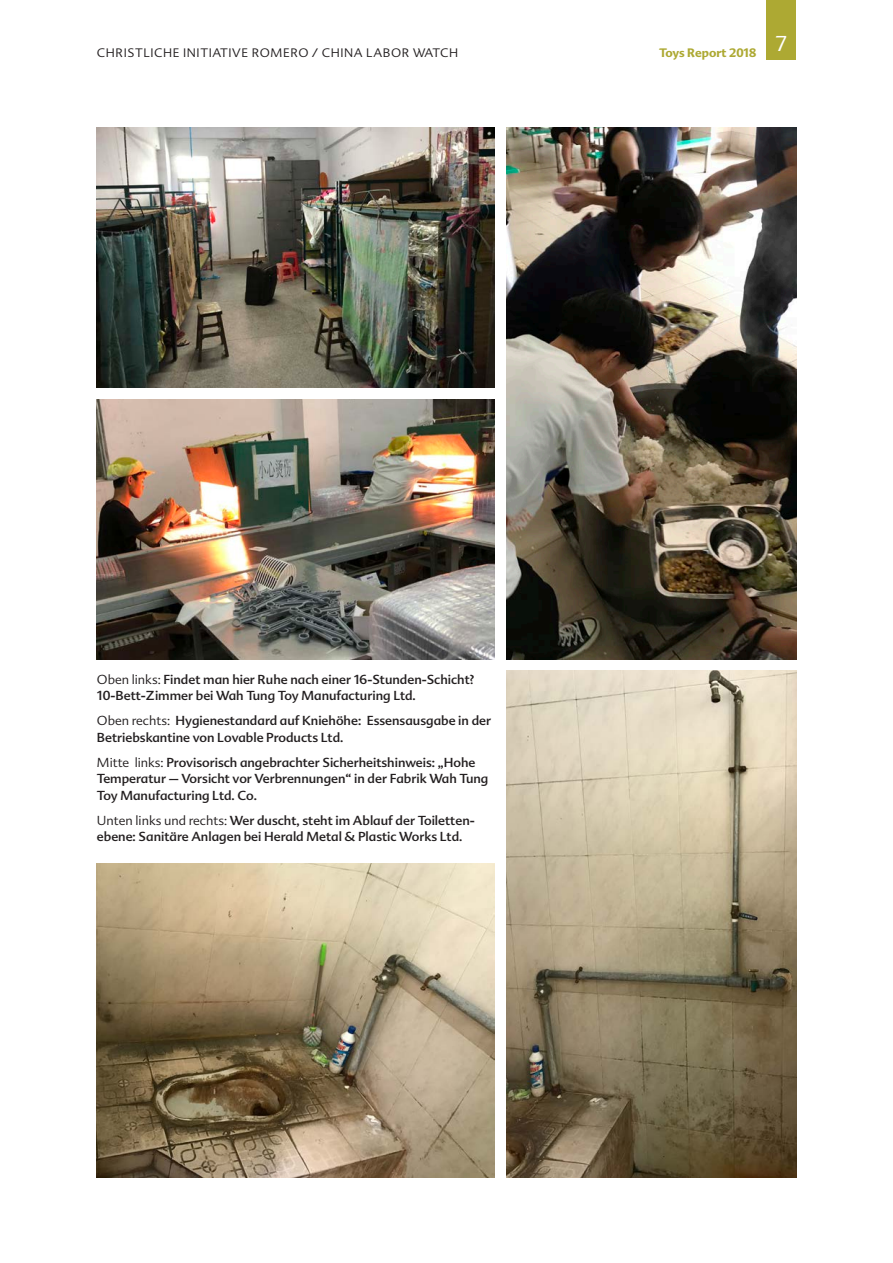
<style>
.page{position:relative;width:893px;height:1263px;background:#fff}
.page>*{position:absolute;margin:0;border:0;box-sizing:border-box;transform-origin:0 0}
.t1{font:300 21px "Advert";color:#fff}
.BU{font:12.75px/16.5px "Advert";color:#231f20}
.t2{font:300 12px "Advert";letter-spacing:.05em;color:#231f20}
.t3{font:700 12px "Advert";color:#ada933}
.s1{font-weight:300}
</style>
<div class="page">
<div style="left:766px;top:0;width:30px;height:60px;background:#ada933"></div>
<img style="left:97px;top:864px;width:398px;height:314px">
<img style="left:97px;top:399px;width:398px;height:260px">
<img style="left:97px;top:128px;width:398px;height:260px">
<img style="left:506px;top:128px;width:290px;height:531px">
<img style="left:506px;top:670px;width:290px;height:508px">
<p class="t2" style="left:97px;top:45px;width:363px">CHRISTLICHE INITIATIVE ROMERO / CHINA LABOR WATCH</p>
<p class="t3" style="left:659px;top:46px;width:99px">Toys Report 2018</p>
<h1 class="t1" style="left:775px;top:31px;width:14px">7</h1>
<p class="BU" style="left:97px;top:671px;width:379px"><span class="s1">Oben links:</span> Findet man hier Ruhe nach einer 16-Stunden-Schicht?<br>10-Bett-Zimmer bei Wah Tung Toy Manufacturing Ltd.</p>
<p class="BU" style="left:97px;top:712px;width:396px"><span class="s1">Oben rechts:</span> Hygienestandard auf Kniehöhe: Essensausgabe in der<br>Betriebskantine von Lovable Products Ltd.</p>
<p class="BU" style="left:97px;top:754px;width:393px"><span class="s1">Mitte links:</span> Provisorisch angebrachter Sicherheitshinweis: „Hohe<br>Temperatur – Vorsicht vor Verbrennungen“ in der Fabrik Wah Tung<br>Toy Manufacturing Ltd. Co.</p>
<p class="BU" style="left:97px;top:812px;width:378px"><span class="s1">Unten links und rechts:</span> Wer duscht, steht im Ablauf der Toiletten&shy;ebene: Sanitäre Anlagen bei Herald Metal &amp; Plastic Works Ltd.</p>
</div>
